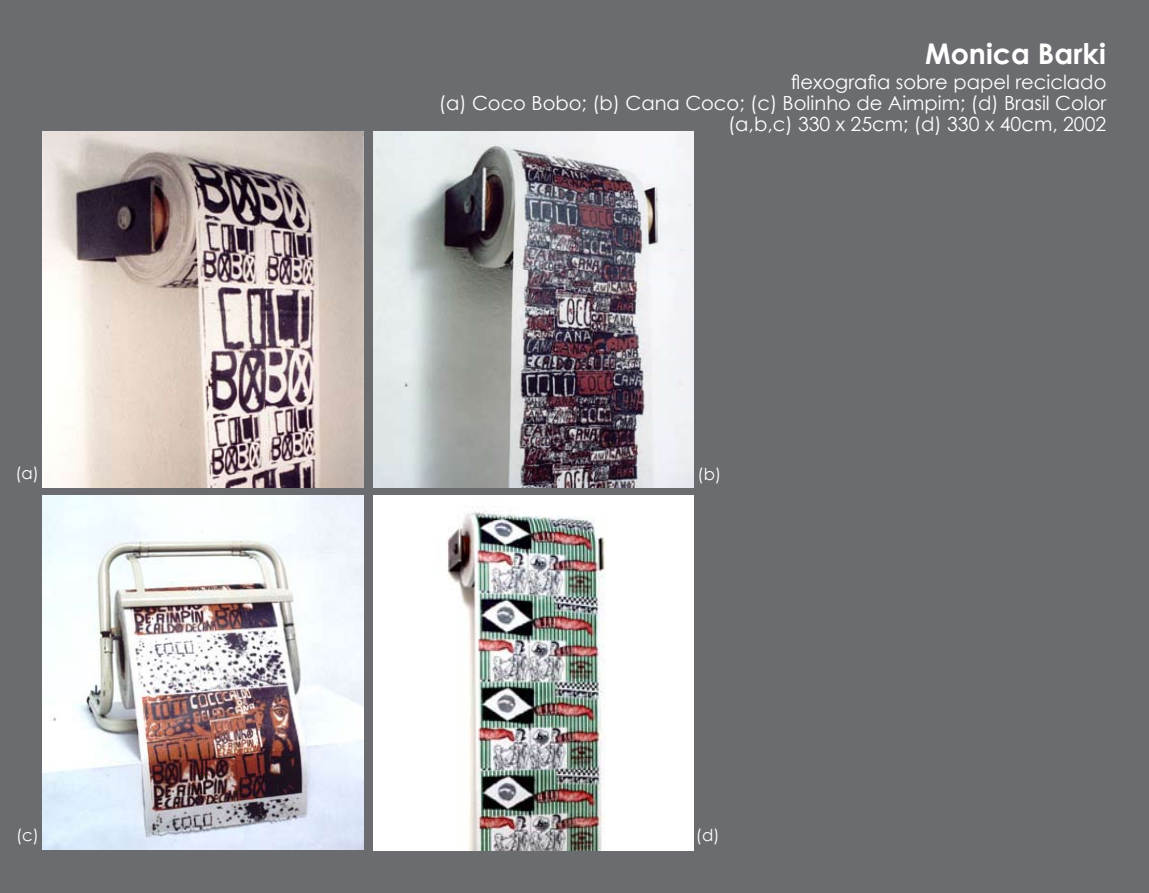
<style>
.page{position:relative;width:1149px;height:893px;background:#fff}
.page>*{position:absolute;margin:0;border:0;box-sizing:border-box;transform-origin:0 0}
.t1{font:700 28.5px "Century Gothic";color:#fff}
.t2{font:19.5px/21px "Century Gothic";color:#fff;text-align:right}
.t3{font:16.5px "Century Gothic";color:#fff}
</style>
<div class="page">
<div style="left:0;top:0;width:1148px;height:893px;background:#6b6c6f"></div>
<img style="left:43px;top:496px;width:320px;height:353px">
<img style="left:373px;top:496px;width:320px;height:354px">
<img style="left:373px;top:132px;width:320px;height:355px">
<img style="left:43px;top:132px;width:320px;height:355px">
<p class="t3" style="left:16px;top:461px;width:25px">(a)</p>
<p class="t3" style="left:16px;top:823px;width:24px">(c)</p>
<h1 class="t1" style="left:924px;top:32px;width:182px">Monica Barki</h1>
<p class="t2" style="left:439px;top:71px;width:669px">flexografia sobre papel reciclado<br>(a) Coco Bobo; (b) Cana Coco; (c) Bolinho de Aimpim; (d) Brasil Color (a,b,c) 330 x 25cm; (d) 330 x 40cm, 2002</p>
<p class="t3" style="left:697px;top:462px;width:25px">(b)</p>
<p class="t3" style="left:695px;top:823px;width:25px">(d)</p>
</div>
